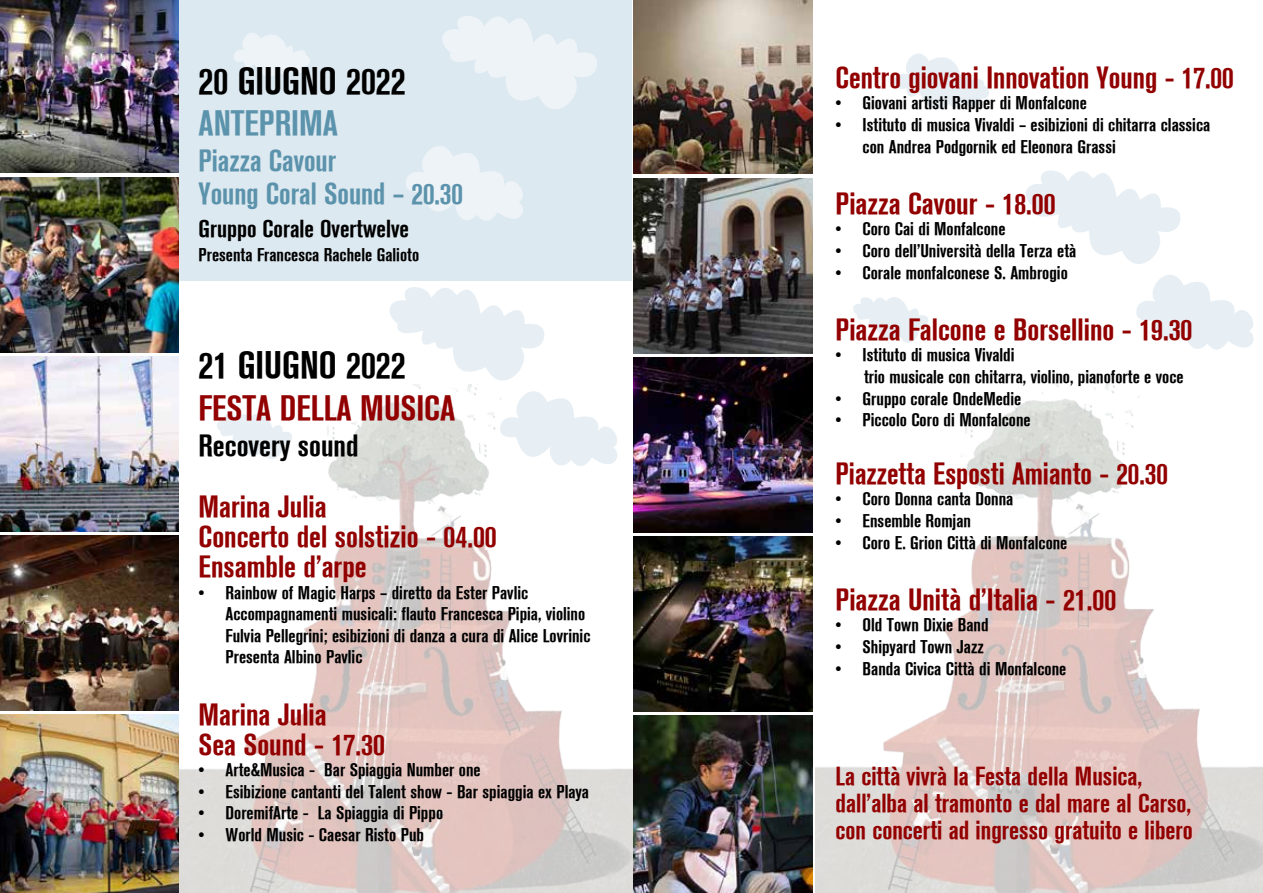
<style>
.page{position:relative;width:1263px;height:893px;background:#fff}
.page>*{position:absolute;margin:0;border:0;box-sizing:border-box;transform-origin:0 0}
.t1{font:37.5px "Akzidenz Grotesk BE Bold Cn";color:#000}
.t2{font:34.5px "Akzidenz Grotesk BE Bold Cn";color:#920000}
.t3{font:34.5px "Akzidenz Grotesk BE Bold Cn";color:#5c93ac}
.t4{font:30px/30px "Akzidenz Grotesk BE Bold Cn";color:#920000}
.t5{font:30px/33px "Akzidenz Grotesk BE Bold Cn";color:#5c93ac}
.t6{font:30px "Akzidenz Grotesk BE Bold Cn";color:#000}
.t7{font:25.5px/27px "Akzidenz Grotesk BE Bold Cn";color:#920000}
.t8{font:24px "Akzidenz Grotesk BE Bold Cn";color:#000}
.t9{font:18px/21.6px "Akzidenz Grotesk BE Bold Cn";color:#000}
</style>
<div class="page">
<div style="left:179px;top:0;width:452px;height:281px;background:#dde9f0"></div>
<img style="left:815px;top:383px;width:448px;height:510px">
<img style="left:177px;top:385px;width:458px;height:508px">
<img style="left:0;top:0;width:179px;height:173px">
<img style="left:0;top:177px;width:179px;height:175px">
<img style="left:0;top:356px;width:179px;height:175px">
<img style="left:0;top:535px;width:179px;height:175px">
<img style="left:0;top:715px;width:179px;height:178px">
<img style="left:633px;top:0;width:179px;height:174px">
<img style="left:633px;top:178px;width:179px;height:175px">
<img style="left:633px;top:357px;width:179px;height:175px">
<img style="left:633px;top:536px;width:179px;height:175px">
<img style="left:633px;top:716px;width:179px;height:177px">
<svg style="left:215px;top:412px;width:78px;height:49px"></svg>
<svg style="left:499px;top:389px;width:120px;height:79px"></svg>
<svg style="left:389px;top:287px;width:155px;height:94px"></svg>
<svg style="left:442px;top:16px;width:155px;height:93px"></svg>
<svg style="left:234px;top:33px;width:76px;height:43px"></svg>
<svg style="left:406px;top:146px;width:117px;height:75px"></svg>
<svg style="left:853px;top:297px;width:75px;height:46px"></svg>
<svg style="left:1136px;top:275px;width:118px;height:75px"></svg>
<svg style="left:1026px;top:170px;width:155px;height:94px"></svg>
<svg style="left:894px;top:53px;width:95px;height:57px"></svg>
<h1 class="t1" style="left:199px;top:60px;width:209px">20 GIUGNO 2022</h1>
<h2 class="t3" style="left:199px;top:104px;width:141px">ANTEPRIMA</h2>
<h3 class="t5" style="left:199px;top:145px;width:266px">Piazza Cavour<br>Young Coral Sound – 20.30</h3>
<h3 class="t8" style="left:199px;top:215px;width:212px">Gruppo Corale Overtwelve</h3>
<p class="t9" style="left:199px;top:245px;width:222px">Presenta Francesca Rachele Galioto</p>
<h1 class="t1" style="left:199px;top:344px;width:209px">21 GIUGNO 2022</h1>
<h2 class="t2" style="left:199px;top:388px;width:258px">FESTA DELLA MUSICA</h2>
<h3 class="t6" style="left:199px;top:428px;width:162px">Recovery sound</h3>
<h3 class="t4" style="left:199px;top:492px;width:300px">Marina Julia<br>Concerto del solstizio - 04.00<br>Ensamble d’arpe</h3>
<p class="t9" style="left:226px;top:582px;width:366px;text-indent:-27px">• Rainbow of Magic Harps – diretto da Ester Pavlic Accompagnamenti musicali: flauto Francesca Pipia, violino Fulvia Pellegrini; esibizioni di danza a cura di Alice Lovrinic Presenta Albino Pavlic</p>
<h3 class="t4" style="left:199px;top:700px;width:188px">Marina Julia<br>Sea Sound - 17.30</h3>
<p class="t9" style="left:199px;top:759px;width:284px">• Arte&amp;Musica - Bar Spiaggia Number one</p>
<p class="t9" style="left:199px;top:781px;width:392px">• Esibizione cantanti del Talent show - Bar spiaggia ex Playa</p>
<p class="t9" style="left:199px;top:803px;width:246px">• DoremifArte - La Spiaggia di Pippo</p>
<p class="t9" style="left:199px;top:824px;width:227px">• World Music - Caesar Risto Pub</p>
<h3 class="t4" style="left:836px;top:63px;width:400px">Centro giovani Innovation Young - 17.00</h3>
<p class="t9" style="left:836px;top:93px;width:253px">• Giovani artisti Rapper di Monfalcone</p>
<p class="t9" style="left:863px;top:114px;width:349px;text-indent:-27px">• Istituto di musica Vivaldi – esibizioni di chitarra classica con Andrea Podgornik ed Eleonora Grassi</p>
<h3 class="t4" style="left:836px;top:189px;width:221px">Piazza Cavour - 18.00</h3>
<p class="t9" style="left:836px;top:219px;width:171px">• Coro Cai di Monfalcone</p>
<p class="t9" style="left:836px;top:240px;width:242px">• Coro dell’Università della Terza età</p>
<p class="t9" style="left:836px;top:262px;width:234px">• Corale monfalconese S. Ambrogio</p>
<h3 class="t4" style="left:836px;top:315px;width:358px">Piazza Falcone e Borsellino - 19.30</h3>
<p class="t9" style="left:864px;top:345px;width:321px;text-indent:-28px">• Istituto di musica Vivaldi<br>trio musicale con chitarra, violino, pianoforte e voce</p>
<p class="t9" style="left:836px;top:388px;width:187px">• Gruppo corale OndeMedie</p>
<p class="t9" style="left:836px;top:409px;width:197px">• Piccolo Coro di Monfalcone</p>
<h3 class="t4" style="left:836px;top:459px;width:334px">Piazzetta Esposti Amianto - 20.30</h3>
<p class="t9" style="left:836px;top:489px;width:179px">• Coro Donna canta Donna</p>
<p class="t9" style="left:836px;top:510px;width:137px">• Ensemble Romjan</p>
<p class="t9" style="left:836px;top:532px;width:233px">• Coro E. Grion Città di Monfalcone</p>
<h3 class="t4" style="left:836px;top:585px;width:282px">Piazza Unità d’Italia - 21.00</h3>
<p class="t9" style="left:836px;top:615px;width:155px">• Old Town Dixie Band</p>
<p class="t9" style="left:836px;top:636px;width:150px">• Shipyard Town Jazz</p>
<p class="t9" style="left:836px;top:658px;width:232px">• Banda Civica Città di Monfalcone</p>
<h3 class="t7" style="left:836px;top:763px;width:359px">La città vivrà la Festa della Musica, dall’alba al tramonto e dal mare al Carso, con concerti ad ingresso gratuito e libero</h3>
</div>
